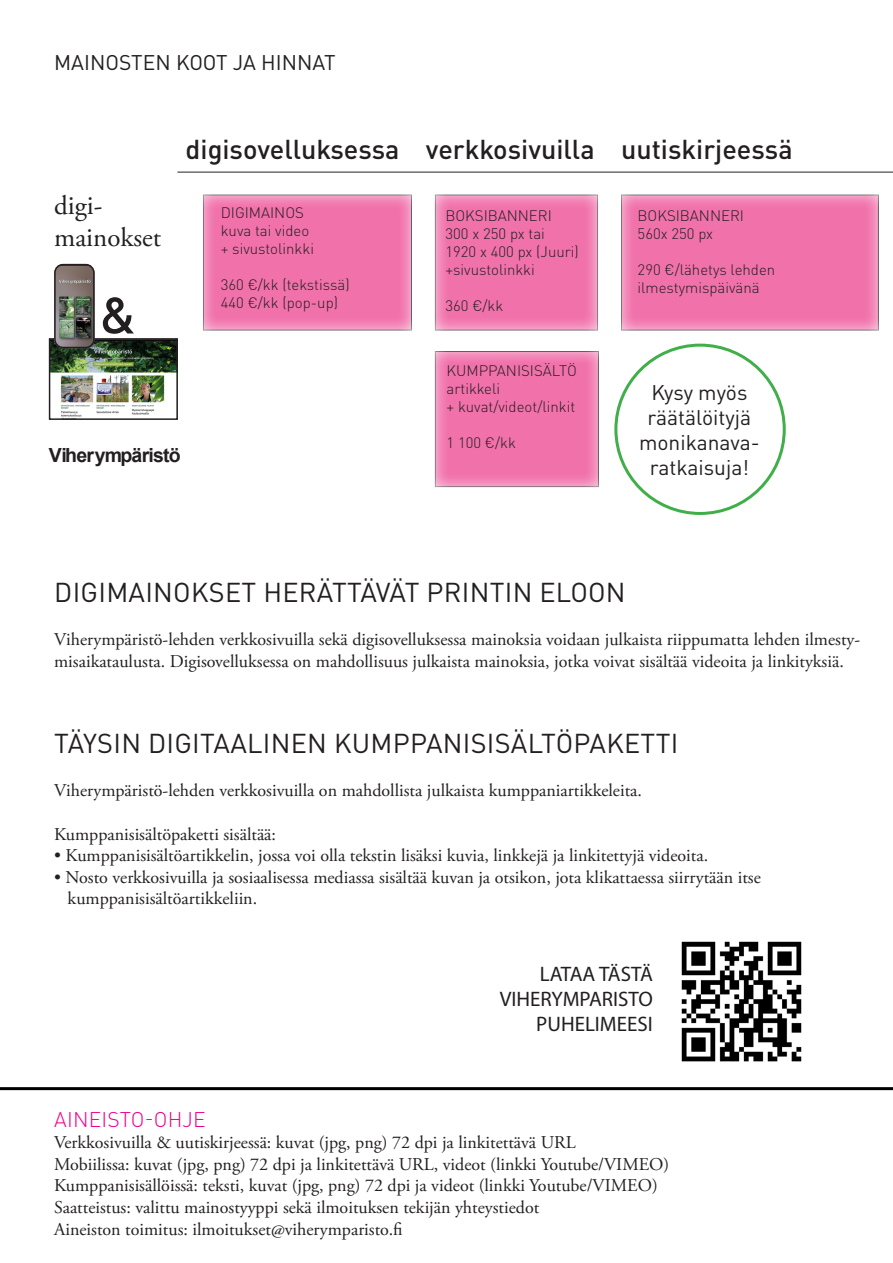
<style>
.page{position:relative;width:893px;height:1263px;background:#fff}
.page>*{position:absolute;margin:0;border:0;box-sizing:border-box;transform-origin:0 0}
.t1{font:27px "DINOT";letter-spacing:.01em;color:#231f20}
.t2{font:500 27px "DINOT";color:#231f20}
.t3{font:27px "Adobe Garamond Pro";color:#231f20}
.t4{font:21px "DINOT";color:#231f20}
.t5{font:21px "Myriad Pro";color:#231f20}
.t6{font:300 21px "DINOT";letter-spacing:.01em;color:#ed028c}
.t7{font:21px "Myriad Pro";letter-spacing:-.035em;color:#231f20}
.t8{font:700 19.5px "Arial";letter-spacing:-.04em;color:#231f20}
.t9{font:18px/21.6px "Adobe Garamond Pro";color:#231f20}
.t10{font:300 15px "DINOT";color:#231f20}
</style>
<div class="page">
<div style="left:198px;top:188px;width:216px;height:143px;background:#fff;opacity:.86"></div>
<hr style="left:177px;top:172px;width:716px;height:1px;background:#231f20">
<svg style="left:103px;top:297px;width:31px;height:37px"></svg>
<img style="left:52px;top:341px;width:123px;height:76px">
<div style="left:49px;top:338px;width:129px;height:82px;border:2px solid #231f20"></div>
<img style="left:54px;top:267px;width:41px;height:81px">
<div style="left:54px;top:264px;width:41px;height:84px;border:2px solid #231f20;border-radius:8px"></div>
<div style="left:434px;top:193px;width:167px;height:138px;background:#fff;opacity:.86"></div>
<div style="left:620px;top:193px;width:261px;height:138px;background:#fff;opacity:.86"></div>
<svg style="left:0;top:1087px;width:893px;height:4px;background:#3f3f3f"></svg>
<div style="left:429px;top:345px;width:171px;height:142px;background:#fff;opacity:.86"></div>
<img style="left:681px;top:941px;width:121px;height:121px">
<p class="t4" style="left:54px;top:49px;width:283px">MAINOSTEN KOOT JA HINNAT</p>
<p class="t3" style="left:54px;top:189px;width:50px">digi-</p>
<p class="t3" style="left:54px;top:222px;width:109px">mainokset</p>
<p class="t2" style="left:186px;top:132px;width:215px">digisovelluksessa</p>
<p class="t2" style="left:621px;top:132px;width:173px">uutiskirjeessä</p>
<p class="t2" style="left:426px;top:132px;width:170px">verkkosivuilla</p>
<p class="t10" style="left:221px;top:203px;width:85px">DIGIMAINOS</p>
<p class="t10" style="left:221px;top:221px;width:90px">kuva tai video</p>
<p class="t10" style="left:221px;top:239px;width:95px">+ sivustolinkki</p>
<p class="t10" style="left:221px;top:275px;width:130px">360 €/kk (tekstissä)</p>
<p class="t10" style="left:221px;top:293px;width:119px">440 €/kk (pop-up)</p>
<p class="t10" style="left:445px;top:206px;width:108px">BOKSIBANNERI</p>
<p class="t10" style="left:445px;top:224px;width:101px">300 x 250 px tai</p>
<p class="t10" style="left:445px;top:242px;width:135px">1920 x 400 px (Juuri)</p>
<p class="t10" style="left:445px;top:260px;width:91px">+sivustolinkki</p>
<p class="t10" style="left:445px;top:296px;width:59px">360 €/kk</p>
<p class="t10" style="left:638px;top:206px;width:108px">BOKSIBANNERI</p>
<p class="t10" style="left:638px;top:224px;width:77px">560x 250 px</p>
<p class="t10" style="left:638px;top:260px;width:139px">290 €/lähetys lehden</p>
<p class="t10" style="left:638px;top:278px;width:123px">ilmestymispäivänä</p>
<p class="t8" style="left:49px;top:441px;width:134px">Viherympäristö</p>
<p class="t10" style="left:446px;top:361px;width:132px">KUMPPANISISÄLTÖ</p>
<p class="t10" style="left:446px;top:379px;width:55px">artikkeli</p>
<p class="t10" style="left:446px;top:397px;width:130px">+ kuvat/videot/linkit</p>
<p class="t10" style="left:446px;top:433px;width:71px">1 100 €/kk</p>
<p class="t4" style="left:651px;top:379px;width:98px">Kysy myös</p>
<p class="t4" style="left:648px;top:404px;width:105px">räätälöityjä</p>
<p class="t4" style="left:639px;top:429px;width:122px">monikanava-</p>
<p class="t4" style="left:650px;top:454px;width:101px">ratkaisuja!</p>
<p class="t1" style="left:54px;top:575px;width:573px">DIGIMAINOKSET HERÄTTÄVÄT PRINTIN ELOON</p>
<p class="t9" style="left:54px;top:629px;width:807px">Viherympäristö-lehden verkkosivuilla sekä digisovelluksessa mainoksia voidaan julkaista riippumatta lehden ilmesty&shy;misaikataulusta. Digisovelluksessa on mahdollisuus julkaista mainoksia, jotka voivat sisältää videoita ja linkityksiä.</p>
<p class="t1" style="left:54px;top:727px;width:626px">TÄYSIN DIGITAALINEN KUMPPANISISÄLTÖPAKETTI</p>
<p class="t9" style="left:54px;top:780px;width:589px">Viherympäristö-lehden verkkosivuilla on mahdollista julkaista kumppaniartikkeleita.</p>
<p class="t9" style="left:54px;top:824px;width:223px">Kumppanisisältöpaketti sisältää:</p>
<p class="t9" style="left:54px;top:845px;width:655px">• Kumppanisisältöartikkelin, jossa voi olla tekstin lisäksi kuvia, linkkejä ja linkitettyjä videoita.</p>
<p class="t9" style="left:54px;top:867px;width:708px">• Nosto verkkosivuilla ja sosiaalisessa mediassa sisältää kuvan ja otsikon, jota klikattaessa siirrytään itse</p>
<p class="t9" style="left:68px;top:888px;width:191px">kumppanisisältöartikkeliin.</p>
<p class="t7" style="left:540px;top:960px;width:115px">LATAA TÄSTÄ</p>
<p class="t5" style="left:500px;top:986px;width:155px">VIHERYMPARISTO</p>
<p class="t5" style="left:536px;top:1011px;width:118px">PUHELIMEESI</p>
<p class="t6" style="left:54px;top:1106px;width:153px">AINEISTO-OHJE</p>
<p class="t9" style="left:54px;top:1132px;width:523px">Verkkosivuilla &amp; uutiskirjeessä: kuvat (jpg, png) 72 dpi ja linkitettävä URL</p>
<p class="t9" style="left:54px;top:1154px;width:617px">Mobiilissa: kuvat (jpg, png) 72 dpi ja linkitettävä URL, videot (linkki Youtube/VIMEO)</p>
<p class="t9" style="left:54px;top:1175px;width:605px">Kumppanisisällöissä: teksti, kuvat (jpg, png) 72 dpi ja videot (linkki Youtube/VIMEO)</p>
<p class="t9" style="left:54px;top:1197px;width:487px">Saatteistus: valittu mainostyyppi sekä ilmoituksen tekijän yhteystiedot</p>
<p class="t9" style="left:54px;top:1219px;width:350px">Aineiston toimitus: ilmoitukset@viherymparisto.fi</p>
</div>
